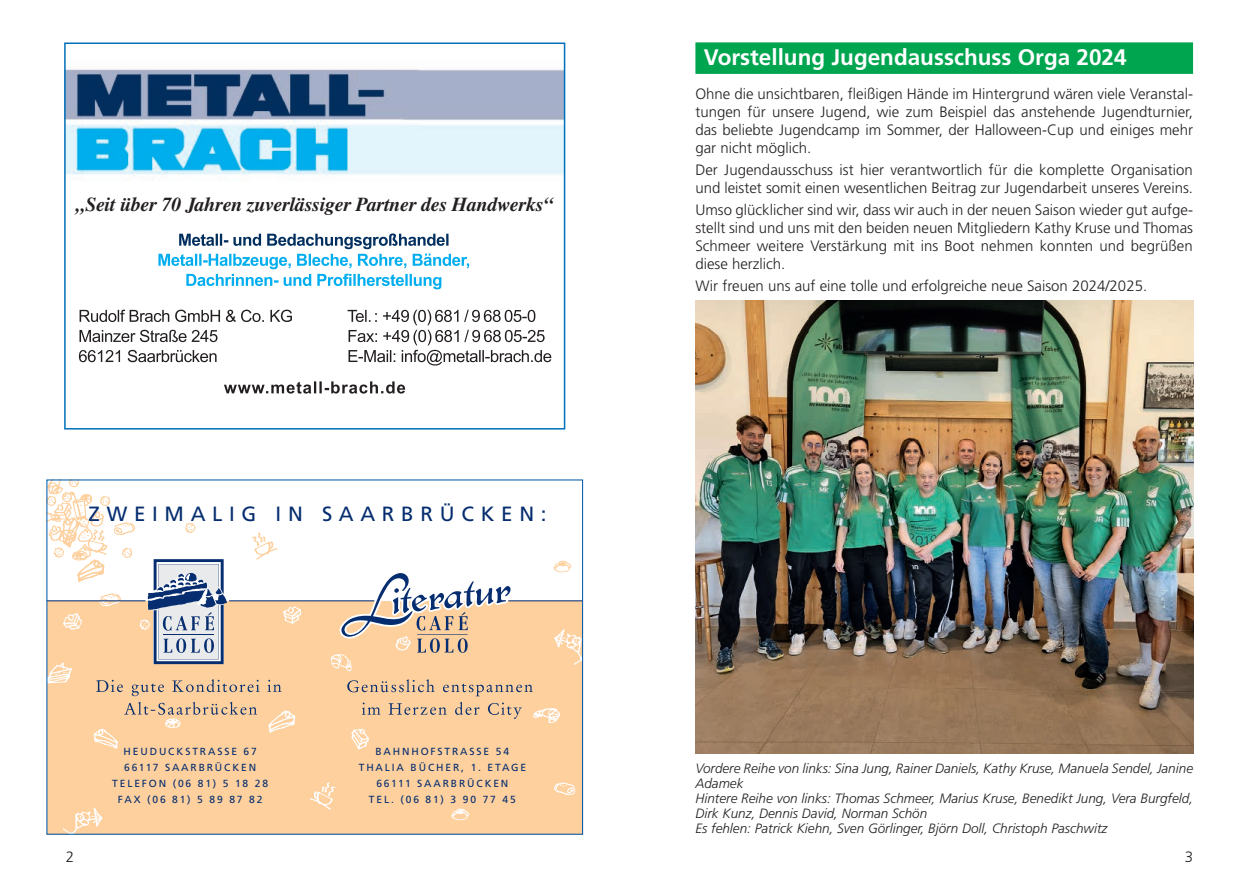
<style>
.page{position:relative;width:1259px;height:893px;background:#fff}
.page>*{position:absolute;margin:0;border:0;box-sizing:border-box;transform-origin:0 0}
.t1{font:700 22.5px "Frutiger LT Std";color:#fff}
.t2{font:20.55px "Frutiger LT Std";letter-spacing:.325em;color:#052d6f}
.t3{font:italic 700 19.8px "Times LT Std";letter-spacing:-.01em;color:#231f20}
.t4{font:300 15px/18px "Frutiger LT Std";color:#231f20;text-align:justify}
.t5{font:italic 300 13.5px/15px "Frutiger LT Std";color:#231f20}
.t6{font:10.35px/16.2px "Frutiger LT Std";letter-spacing:.18em;color:#052d6f;text-align:center}
</style>
<div class="page">
<img style="left:67px;top:69px;width:495px;height:325px">
<img style="left:296px;top:381px;width:109px;height:13px">
<img style="left:413px;top:310px;width:122px;height:15px">
<img style="left:175px;top:310px;width:117px;height:12px">
<img style="left:267px;top:233px;width:181px;height:13px">
<div style="left:64px;top:43px;width:501px;height:387px;border:2px solid #006fba"></div>
<div style="left:47px;top:601px;width:535px;height:233px;background:#fdd09e"></div>
<svg style="left:93px;top:728px;width:25px;height:21px"></svg>
<svg style="left:554px;top:629px;width:27px;height:36px"></svg>
<svg style="left:351px;top:729px;width:18px;height:21px"></svg>
<svg style="left:451px;top:808px;width:18px;height:12px"></svg>
<svg style="left:268px;top:710px;width:28px;height:23px"></svg>
<svg style="left:554px;top:782px;width:21px;height:13px"></svg>
<svg style="left:63px;top:808px;width:40px;height:25px"></svg>
<svg style="left:310px;top:782px;width:25px;height:28px"></svg>
<svg style="left:533px;top:708px;width:27px;height:15px"></svg>
<svg style="left:553px;top:560px;width:18px;height:13px"></svg>
<svg style="left:330px;top:573px;width:184px;height:98px"></svg>
<svg style="left:347px;top:679px;width:87px;height:13px"></svg>
<svg style="left:443px;top:684px;width:90px;height:12px"></svg>
<svg style="left:362px;top:702px;width:18px;height:13px"></svg>
<svg style="left:388px;top:703px;width:59px;height:12px"></svg>
<svg style="left:455px;top:702px;width:24px;height:13px"></svg>
<svg style="left:488px;top:702px;width:34px;height:17px"></svg>
<svg style="left:48px;top:481px;width:253px;height:215px"></svg>
<svg style="left:124px;top:702px;width:133px;height:26px"></svg>
<hr style="left:508px;top:600px;width:74px;height:1px;background:#052d6f">
<hr style="left:229px;top:600px;width:145px;height:1px;background:#052d6f">
<hr style="left:47px;top:600px;width:98px;height:1px;background:#052d6f">
<div style="left:695px;top:42px;width:498px;height:32px;background:#00a54f"></div>
<img style="left:695px;top:301px;width:498px;height:452px">
<h3 class="t3" style="left:76px;top:193px;width:479px">„Seit über 70 Jahren zuverlässiger Partner des Handwerks“</h3>
<h2 class="t2" style="left:89px;top:502px;width:459px">ZWEIMALIG IN SAARBRÜCKEN:</h2>
<p class="t6" style="left:112px;top:743px;width:157px">HEUDUCKSTRASSE 67<br>66117 SAARBRÜCKEN<br>TELEFON (06 81) 5 18 28<br>FAX (06 81) 5 89 87 82</p>
<p class="t6" style="left:359px;top:743px;width:169px">BAHNHOFSTRASSE 54<br>THALIA BÜCHER, 1. ETAGE<br>66111 SAARBRÜCKEN<br>TEL. (06 81) 3 90 77 45</p>
<h1 class="t1" style="left:704px;top:44px;width:424px">Vorstellung Jugendausschuss Orga 2024</h1>
<p class="t4" style="left:695px;top:85px;width:499px">Ohne die unsichtbaren, fleißigen Hände im Hintergrund wären viele Veranstal&shy;tungen für unsere Jugend, wie zum Beispiel das anstehende Jugendturnier, das beliebte Jugendcamp im Sommer, der Halloween-Cup und einiges mehr gar nicht möglich.</p>
<p class="t4" style="left:695px;top:161px;width:499px">Der Jugendausschuss ist hier verantwortlich für die komplette Organisation und leistet somit einen wesentlichen Beitrag zur Jugendarbeit unseres Vereins.</p>
<p class="t4" style="left:695px;top:201px;width:499px">Umso glücklicher sind wir, dass wir auch in der neuen Saison wieder gut aufge&shy;stellt sind und uns mit den beiden neuen Mitgliedern Kathy Kruse und Thomas Schmeer weitere Verstärkung mit ins Boot nehmen konnten und begrüßen diese herzlich.</p>
<p class="t4" style="left:695px;top:277px;width:453px">Wir freuen uns auf eine tolle und erfolgreiche neue Saison 2024/2025.</p>
<p class="t5" style="left:695px;top:761px;width:499px">Vordere Reihe von links: Sina Jung, Rainer Daniels, Kathy Kruse, Manuela Sendel, Janine Adamek<br>Hintere Reihe von links: Thomas Schmeer, Marius Kruse, Benedikt Jung, Vera Burgfeld, Dirk Kunz, Dennis David, Norman Schön<br>Es fehlen: Patrick Kiehn, Sven Görlinger, Björn Doll, Christoph Paschwitz</p>
<p class="t4" style="left:66px;top:848px;width:10px">2</p>
<p class="t4" style="left:1184px;top:848px;width:10px">3</p>
</div>
